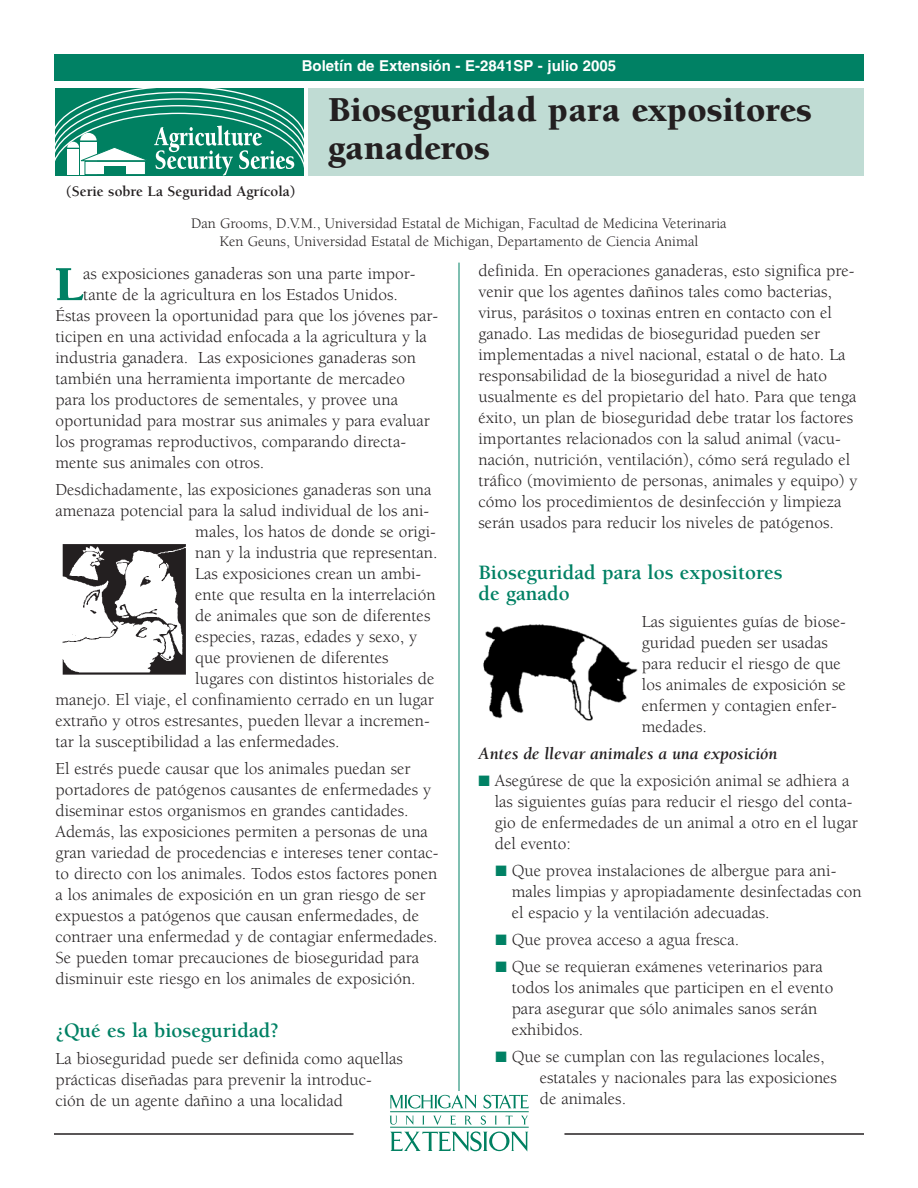
<style>
.page{position:relative;width:918px;height:1188px;background:#fff}
.page>*{position:absolute;margin:0;border:0;box-sizing:border-box;transform-origin:0 0}
.t1{font:900 50.25px "Berkeley";color:#008164}
.t2{font:900 36px/37.5px "Berkeley";color:#231f20}
.t3{font:700 21px/21px "Berkeley";color:#008164}
.t4{font:17.25px/21px "Berkeley";color:#231f20}
.t5{font:italic 700 17.25px "Berkeley";color:#231f20}
.t6{font:15px/18px "Berkeley";color:#231f20;text-align:center}
.t7{font:700 15px "Helvetica";color:#fff}
.t8{font:700 15px "Berkeley";color:#231f20}
.s1{color:#008164}
</style>
<div class="page">
<div style="left:309px;top:88px;width:555px;height:88px;background:#c0dcd4"></div>
<svg style="left:55px;top:88px;width:249px;height:88px;background:#3b9d85"></svg>
<hr style="left:54px;top:1133px;width:300px;height:2px;background:#231f20">
<hr style="left:564px;top:1133px;width:300px;height:2px;background:#231f20">
<img style="left:62px;top:544px;width:124px;height:130px">
<svg style="left:390px;top:1131px;width:138px;height:21px"></svg>
<svg style="left:390px;top:1095px;width:87px;height:14px"></svg>
<svg style="left:484px;top:1095px;width:45px;height:14px"></svg>
<svg style="left:390px;top:1116px;width:7px;height:9px"></svg>
<svg style="left:406px;top:1116px;width:8px;height:9px"></svg>
<svg style="left:422px;top:1116px;width:2px;height:9px"></svg>
<svg style="left:433px;top:1116px;width:8px;height:9px"></svg>
<svg style="left:450px;top:1116px;width:6px;height:9px"></svg>
<svg style="left:465px;top:1116px;width:7px;height:9px"></svg>
<svg style="left:481px;top:1116px;width:5px;height:9px"></svg>
<svg style="left:495px;top:1116px;width:2px;height:9px"></svg>
<svg style="left:506px;top:1116px;width:7px;height:9px"></svg>
<svg style="left:521px;top:1116px;width:7px;height:9px"></svg>
<hr style="left:390px;top:1111px;width:139px;height:1px;background:#008061">
<hr style="left:390px;top:1127px;width:139px;height:1px;background:#008061">
<img style="left:483px;top:624px;width:154px;height:97px">
<hr style="left:459px;top:263px;width:1px;height:828px;background:#008164">
<div style="left:54px;top:54px;width:810px;height:26px;background:#008164"></div>
<p class="t7" style="left:302px;top:60px;width:316px">Boletín de Extensión - E-2841SP - julio 2005</p>
<p class="t8" style="left:66px;top:186px;width:231px">(Serie sobre La Seguridad Agrícola)</p>
<h2 class="t2" style="left:328px;top:94px;width:485px">Bioseguridad para expositores ganaderos</h2>
<p class="t6" style="left:191px;top:216px;width:537px">Dan Grooms, D.V.M., Universidad Estatal de Michigan, Facultad de Medicina Veterinaria<br>Ken Geuns, Universidad Estatal de Michigan, Departamento de Ciencia Animal</p>
<h1 class="t1" style="left:54px;top:265px;width:30px">L</h1>
<p class="t4" style="left:83px;top:265px;width:334px">as exposiciones ganaderas son una parte impor-</p>
<p class="t4" style="left:83px;top:286px;width:316px">tante de la agricultura en los Estados Unidos.</p>
<p class="t4" style="left:55px;top:307px;width:384px">Éstas proveen la oportunidad para que los jóvenes par-</p>
<p class="t4" style="left:55px;top:328px;width:373px">ticipen en una actividad enfocada a la agricultura y la</p>
<p class="t4" style="left:55px;top:349px;width:362px">industria ganadera. Las exposiciones ganaderas son</p>
<p class="t4" style="left:55px;top:370px;width:351px">también una herramienta importante de mercadeo</p>
<p class="t4" style="left:55px;top:391px;width:344px">para los productores de sementales, y provee una</p>
<p class="t4" style="left:55px;top:412px;width:376px">oportunidad para mostrar sus animales y para evaluar</p>
<p class="t4" style="left:55px;top:433px;width:352px">los programas reproductivos, comparando directa-</p>
<p class="t4" style="left:55px;top:454px;width:210px">mente sus animales con otros.</p>
<p class="t4" style="left:55px;top:481px;width:378px">Desdichadamente, las exposiciones ganaderas son una</p>
<p class="t4" style="left:55px;top:502px;width:375px">amenaza potencial para la salud individual de los ani-</p>
<p class="t4" style="left:195px;top:523px;width:242px">males, los hatos de donde se origi-</p>
<p class="t4" style="left:195px;top:544px;width:244px">nan y la industria que representan.</p>
<p class="t4" style="left:195px;top:565px;width:228px">Las exposiciones crean un ambi-</p>
<p class="t4" style="left:195px;top:586px;width:242px">ente que resulta en la interrelación</p>
<p class="t4" style="left:195px;top:607px;width:237px">de animales que son de diferentes</p>
<p class="t4" style="left:195px;top:628px;width:223px">especies, razas, edades y sexo, y</p>
<p class="t4" style="left:195px;top:649px;width:195px">que provienen de diferentes</p>
<p class="t4" style="left:195px;top:670px;width:241px">lugares con distintos historiales de</p>
<p class="t4" style="left:55px;top:691px;width:380px">manejo. El viaje, el confinamiento cerrado en un lugar</p>
<p class="t4" style="left:55px;top:712px;width:376px">extraño y otros estresantes, pueden llevar a incremen-</p>
<p class="t4" style="left:55px;top:733px;width:286px">tar la susceptibilidad a las enfermedades.</p>
<p class="t4" style="left:55px;top:760px;width:385px">El estrés puede causar que los animales puedan ser portadores de patógenos causantes de enfermedades y diseminar estos organismos en grandes cantidades.<br>Además, las exposiciones permiten a personas de una gran variedad de procedencias e intereses tener contac&shy;to directo con los animales. Todos estos factores ponen a los animales de exposición en un gran riesgo de ser expuestos a patógenos que causan enfermedades, de contraer una enfermedad y de contagiar enfermedades.<br>Se pueden tomar precauciones de bioseguridad para disminuir este riesgo en los animales de exposición.</p>
<p class="t3" style="left:56px;top:1021px;width:225px">¿Qué es la bioseguridad?</p>
<p class="t4" style="left:56px;top:1049px;width:349px">La bioseguridad puede ser definida como aquellas prácticas diseñadas para prevenir la introduc&shy;ción de un agente dañino a una localidad</p>
<p class="t4" style="left:478px;top:262px;width:380px">definida. En operaciones ganaderas, esto significa pre&shy;venir que los agentes dañinos tales como bacterias, virus, parásitos o toxinas entren en contacto con el ganado. Las medidas de bioseguridad pueden ser implementadas a nivel nacional, estatal o de hato. La responsabilidad de la bioseguridad a nivel de hato usualmente es del propietario del hato. Para que tenga éxito, un plan de bioseguridad debe tratar los factores importantes relacionados con la salud animal (vacu&shy;nación, nutrición, ventilación), cómo será regulado el tráfico (movimiento de personas, animales y equipo) y cómo los procedimientos de desinfección y limpieza serán usados para reducir los niveles de patógenos.</p>
<p class="t3" style="left:478px;top:564px;width:306px">Bioseguridad para los expositores de ganado</p>
<p class="t4" style="left:642px;top:613px;width:205px">Las siguientes guías de biose&shy;guridad pueden ser usadas para reducir el riesgo de que los animales de exposición se enfermen y contagien enfer&shy;medades.</p>
<p class="t5" style="left:478px;top:747px;width:301px">Antes de llevar animales a una exposición</p>
<p class="t4" style="left:495px;top:772px;width:364px;text-indent:-16px"><span class="s1">■</span> Asegúrese de que la exposición animal se adhiera a las siguientes guías para reducir el riesgo del conta&shy;gio de enfermedades de un animal a otro en el lugar del evento:</p>
<p class="t4" style="left:512px;top:862px;width:352px;text-indent:-16px"><span class="s1">■</span> Que provea instalaciones de albergue para ani&shy;males limpias y apropiadamente desinfectadas con el espacio y la ventilación adecuadas.</p>
<p class="t4" style="left:495px;top:931px;width:245px"><span class="s1">■</span> Que provea acceso a agua fresca.</p>
<p class="t4" style="left:512px;top:958px;width:323px;text-indent:-16px"><span class="s1">■</span> Que se requieran exámenes veterinarios para todos los animales que participen en el evento para asegurar que sólo animales sanos serán exhibidos.</p>
<p class="t4" style="left:540px;top:1048px;width:299px;text-indent:-44px"><span class="s1">■</span> Que se cumplan con las regulaciones locales, estatales y nacionales para las exposiciones de animales.</p>
</div>
